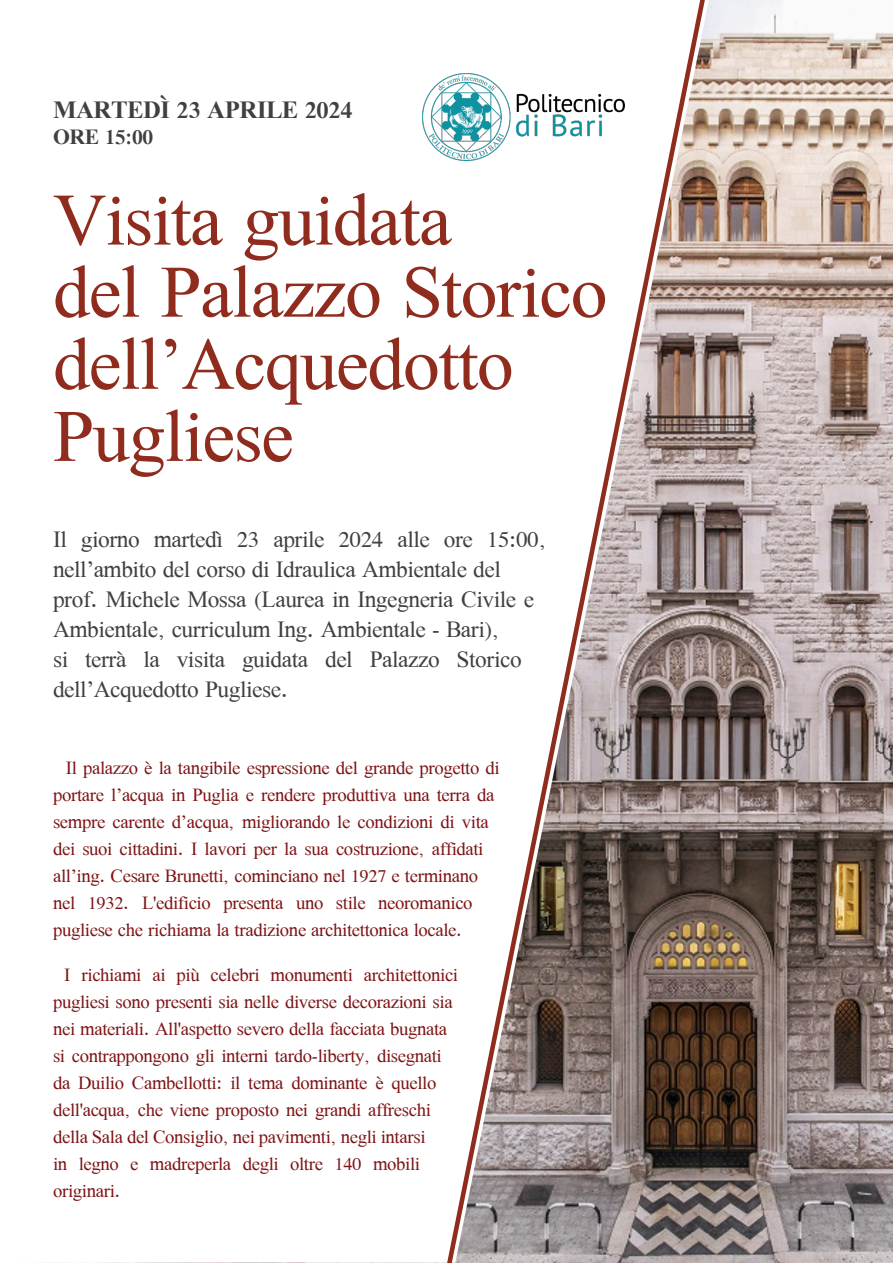
<style>
.page{position:relative;width:893px;height:1263px;background:#fff}
.page>*{position:absolute;margin:0;border:0;box-sizing:border-box;transform-origin:0 0}
.t1{font:71.1px/72.2px "Galatia SIL";letter-spacing:-.02em;color:#902c1d}
.t2{font:700 24px "Galatia SIL";letter-spacing:-.02em;color:#403f41}
.t3{font:22.5px/30px "Galatia SIL";letter-spacing:-.02em;color:#403f41}
.t4{font:700 21px "Galatia SIL";letter-spacing:-.02em;color:#403f41}
.t5{font:18px/27px "Galatia SIL";letter-spacing:-.02em;color:#7e1416}
</style>
<div class="page">
<img style="left:709px;top:0;width:184px;height:1263px">
<svg style="left:438px;top:0;width:271px;height:1263px"></svg>
<img style="left:423px;top:73px;width:201px;height:88px">
<h2 class="t2" style="left:53px;top:101px;width:301px">MARTEDÌ 23 APRILE 2024</h2>
<p class="t4" style="left:53px;top:129px;width:102px">ORE 15:00</p>
<h1 class="t1" style="left:53px;top:191px;width:556px">Visita guidata<br>del Palazzo Storico dell’Acquedotto<br>Pugliese</h1>
<p class="t3" style="left:53px;top:526px;width:495px">Il giorno martedì 23 aprile 2024 alle ore 15:00, nell’ambito del corso di Idraulica Ambientale del prof. Michele Mossa (Laurea in Ingegneria Civile e Ambientale, curriculum Ing. Ambientale - Bari),<br>si terrà la visita guidata del Palazzo Storico dell’Acquedotto Pugliese.</p>
<p class="t5" style="left:53px;top:756px;width:448px;text-indent:13px">Il palazzo è la tangibile espressione del grande progetto di portare l’acqua in Puglia e rendere produttiva una terra da sempre carente d’acqua, migliorando le condizioni di vita dei suoi cittadini. I lavori per la sua costruzione, affidati all’ing. Cesare Brunetti, cominciano nel 1927 e terminano nel 1932. L'edificio presenta uno stile neoromanico pugliese che richiama la tradizione architettonica locale.</p>
<p class="t5" style="left:53px;top:963px;width:407px;text-indent:11px">I richiami ai più celebri monumenti architettonici pugliesi sono presenti sia nelle diverse decorazioni sia nei materiali. All'aspetto severo della facciata bugnata si contrappongono gli interni tardo-liberty, disegnati da Duilio Cambellotti: il tema dominante è quello dell'acqua, che viene proposto nei grandi affreschi della Sala del Consiglio, nei pavimenti, negli intarsi<br>in legno e madreperla degli oltre 140 mobili originari.</p>
</div>
